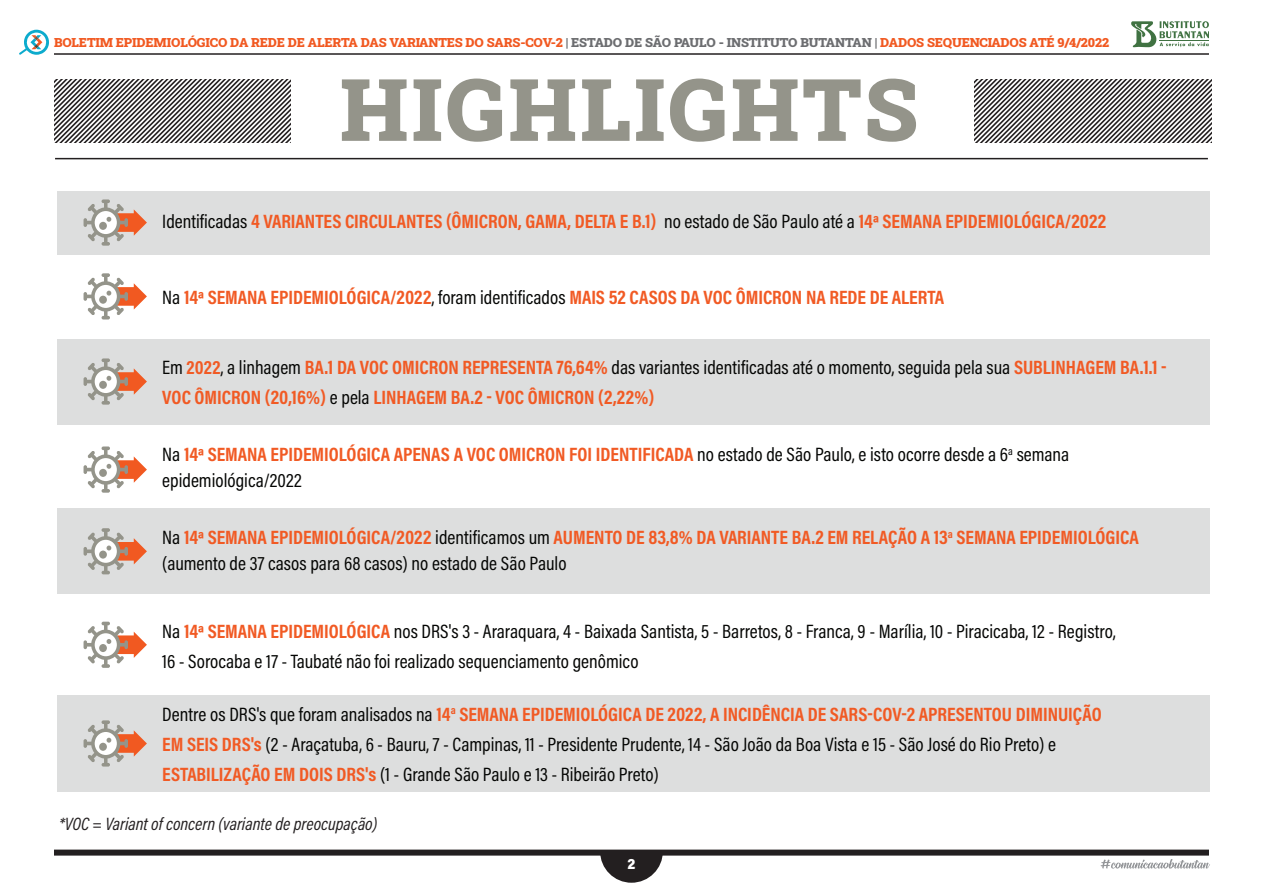
<style>
.page{position:relative;width:1263px;height:893px;background:#fff}
.page>*{position:absolute;margin:0;border:0;box-sizing:border-box;transform-origin:0 0}
.t1{font:86.4px "Roboto Slab";letter-spacing:.04em;color:#94948a}
.t2{font:19.5px/30px "Acumin Variable Concept";color:#040503}
.t3{font:19.5px/25.5px "Acumin Variable Concept";color:#f15a24}
.t4{font:18px "Acumin Variable Concept";color:#231f20}
.t5{font:15px "Acumin Variable Concept";color:#fff;scale:.9 1}
.t6{font:12.75px "Roboto Slab";letter-spacing:-.01em;color:#f15921}
.s1{color:#6c6d70}
.s2{color:#040503}
.s3{color:#f15a24}
</style>
<div class="page">
<hr style="left:54px;top:53px;width:1155px;height:2px;background:#231f20">
<svg style="left:600px;top:856px;width:63px;height:27px"></svg>
<svg style="left:1131px;top:21px;width:78px;height:26px"></svg>
<hr style="left:1160px;top:40px;width:49px;height:1px;background:#407242">
<svg style="left:1101px;top:859px;width:109px;height:9px"></svg>
<svg style="left:19px;top:30px;width:30px;height:25px"></svg>
<div style="left:54px;top:850px;width:1155px;height:6px;background:#231f20"></div>
<div style="left:57px;top:191px;width:1153px;height:63px;background:#dddede"></div>
<div style="left:57px;top:508px;width:1153px;height:86px;background:#dddede"></div>
<div style="left:57px;top:695px;width:1153px;height:97px;background:#dddede"></div>
<div style="left:57px;top:339px;width:1153px;height:85px;background:#dddede"></div>
<svg style="left:54px;top:79px;width:237px;height:63px"></svg>
<svg style="left:974px;top:79px;width:237px;height:63px"></svg>
<hr style="left:55px;top:158px;width:1153px;height:1px;background:#231f20">
<svg style="left:84px;top:199px;width:63px;height:47px"></svg>
<svg style="left:84px;top:528px;width:63px;height:46px"></svg>
<svg style="left:84px;top:273px;width:63px;height:46px"></svg>
<svg style="left:84px;top:358px;width:63px;height:47px"></svg>
<svg style="left:84px;top:446px;width:63px;height:47px"></svg>
<svg style="left:84px;top:720px;width:63px;height:47px"></svg>
<svg style="left:84px;top:622px;width:63px;height:46px"></svg>
<p class="t6" style="left:54px;top:34px;width:1057px">BOLETIM EPIDEMIOLÓGICO DA REDE DE ALERTA DAS VARIANTES DO SARS-COV-2 <span class="s1">| ESTADO DE SÃO PAULO - INSTITUTO BUTANTAN |</span> DADOS SEQUENCIADOS ATÉ 9/4/2022</p>
<h1 class="t1" style="left:340px;top:50px;width:579px">HIGHLIGHTS</h1>
<p class="t3" style="left:162px;top:207px;width:945px"><span class="s2">Identificadas</span> 4 VARIANTES CIRCULANTES (ÔMICRON, GAMA, DELTA E B.1) <span class="s2">no estado de São Paulo até a</span> 14a SEMANA EPIDEMIOLÓGICA/2022</p>
<p class="t3" style="left:162px;top:283px;width:783px"><span class="s2">Na</span> 14a SEMANA EPIDEMIOLÓGICA/2022<span class="s2">, foram identificados</span> MAIS 52 CASOS DA VOC ÔMICRON NA REDE DE ALERTA</p>
<p class="t3" style="left:162px;top:351px;width:1006px;line-height:30px"><span class="s2">Em</span> 2022<span class="s2">, a linhagem</span> BA.1 DA VOC OMICRON REPRESENTA 76,64% <span class="s2">das variantes identificadas até o momento, seguida pela sua</span> SUBLINHAGEM BA.1.1 -<br>VOC ÔMICRON (20,16%) <span class="s2">e pela</span> LINHAGEM BA.2 - VOC ÔMICRON (2,22%)</p>
<p class="t2" style="left:162px;top:441px;width:908px;line-height:25.5px">Na <span class="s3">14a SEMANA EPIDEMIOLÓGICA APENAS A VOC OMICRON FOI IDENTIFICADA</span> no estado de São Paulo, e isto ocorre desde a 6<sup>a</sup> semana epidemiológica/2022</p>
<p class="t3" style="left:162px;top:524px;width:978px"><span class="s2">Na</span> 14a SEMANA EPIDEMIOLÓGICA/2022 <span class="s2">identificamos um</span> AUMENTO DE 83,8% DA VARIANTE BA.2 EM RELAÇÃO A 13<sup>a</sup> SEMANA EPIDEMIOLÓGICA <span class="s2">(aumento de 37 casos para 68 casos) no estado de São Paulo</span></p>
<p class="t2" style="left:162px;top:615px;width:955px">Na <span class="s3">14a SEMANA EPIDEMIOLÓGICA</span> nos DRS's 3 - Araraquara, 4 - Baixada Santista, 5 - Barretos, 8 - Franca, 9 - Marília, 10 - Piracicaba, 12 - Registro,<br>16 - Sorocaba e 17 - Taubaté não foi realizado sequenciamento genômico</p>
<p class="t2" style="left:162px;top:698px;width:941px">Dentre os DRS's que foram analisados na <span class="s3">14</span><sup>a</sup> <span class="s3">SEMANA EPIDEMIOLÓGICA DE 2022, A INCIDÊNCIA DE SARS-COV-2 APRESENTOU DIMINUIÇÃO<br>EM SEIS DRS's</span> (2 - Araçatuba, 6 - Bauru, 7 - Campinas, 11 - Presidente Prudente, 14 - São João da Boa Vista e 15 - São José do Rio Preto) e<br><span class="s3">ESTABILIZAÇÃO EM DOIS DRS's</span> (1 - Grande São Paulo e 13 - Ribeirão Preto)</p>
<p class="t4" style="left:59px;top:811px;width:320px">*VOC = Variant of concern (variante de preocupação)</p>
<p class="t5" style="left:627px;top:853px;width:10px">2</p>
</div>
